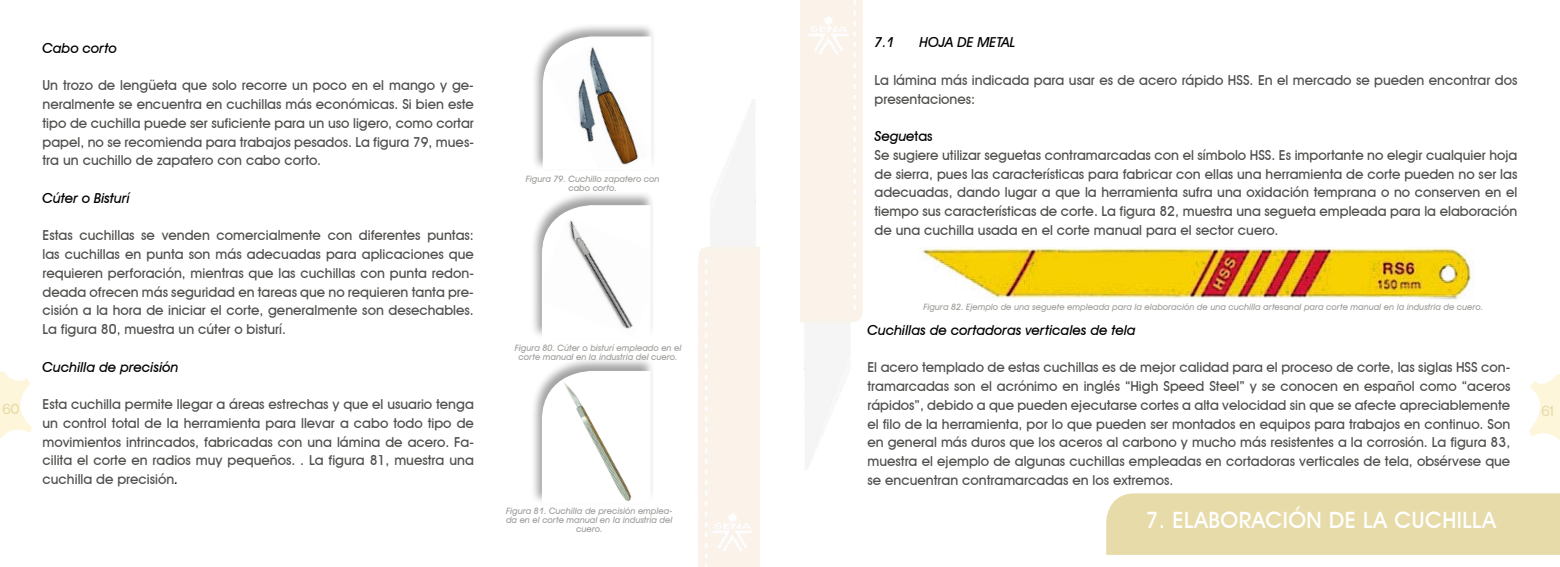
<style>
.page{position:relative;width:1560px;height:567px;background:#fff}
.page>*{position:absolute;margin:0;border:0;box-sizing:border-box;transform-origin:0 0}
.t1{font:500 22.5px "Avant Garde IT Cby BT";letter-spacing:.02em;color:#fff}
.t2{font:500 13.75px/18.8px "Avant Garde IT Cby BT";color:#504f4d;text-align:justify}
.t3{font:italic 500 13.75px "Avant Garde IT Cby BT";color:#000}
.t4{font:13.75px "Rocko FLF";color:#e7dca9}
.t5{font:italic 500 8.75px/8.8px "Avant Garde IT Cby BT";color:#9f9f9c;text-align:center}
.s1{font-style:italic;color:#000}
.s2{color:#000}
</style>
<div class="page">
<svg style="left:0;top:371px;width:32px;height:67px"></svg>
<svg style="left:1529px;top:374px;width:30px;height:66px"></svg>
<img style="left:712px;top:514px;width:39px;height:38px">
<img style="left:808px;top:17px;width:40px;height:38px">
<div style="left:1106px;top:493px;width:453px;height:62px;background:#e7dca9"></div>
<div style="left:531px;top:22px;width:124px;height:149px;background:#000;opacity:.37"></div>
<svg style="left:542px;top:36px;width:110px;height:134px"></svg>
<div style="left:530px;top:191px;width:125px;height:149px;background:#000;opacity:.37"></div>
<svg style="left:541px;top:205px;width:110px;height:133px"></svg>
<div style="left:530px;top:356px;width:125px;height:149px;background:#000;opacity:.37"></div>
<svg style="left:541px;top:370px;width:110px;height:134px"></svg>
<img style="left:918px;top:247px;width:556px;height:55px">
<p class="t3" style="left:874px;top:34px;width:21px">7.1</p>
<p class="t3" style="left:919px;top:34px;width:97px">HOJA DE METAL</p>
<p class="t2" style="left:874px;top:71px;width:644px">La lámina más indicada para usar es de acero rápido HSS. En el mercado se pueden encontrar dos presentaciones:</p>
<p class="t2" style="left:874px;top:127px;width:644px;text-align:left"><span class="s1">Segue</span><span class="s2">tas<br></span>Se sugiere utilizar seguetas contramarcadas con el símbolo HSS. Es importante no elegir cualquier hoja de sierra, pues las características para fabricar con ellas una herramienta de corte pueden no ser las adecuadas, dando lugar a que la herramienta sufra una oxidación temprana o no conserven en el tiempo sus características de corte. La figura 82, muestra una segueta empleada para la elaboración de una cuchilla usada en el corte manual para el sector cuero.</p>
<p class="t3" style="left:43px;top:39px;width:76px">Cabo corto</p>
<p class="t2" style="left:43px;top:76px;width:433px">Un trozo de lengüeta que solo recorre un poco en el mango y ge&shy;neralmente se encuentra en cuchillas más económicas. Si bien este tipo de cuchilla puede ser suficiente para un uso ligero, como cortar papel, no se recomienda para trabajos pesados. La figura 79, mues&shy;tra un cuchillo de zapatero con cabo corto.</p>
<p class="t3" style="left:43px;top:190px;width:89px">Cúter o Bisturí</p>
<p class="t2" style="left:43px;top:226px;width:433px">Estas cuchillas se venden comercialmente con diferentes puntas: las cuchillas en punta son más adecuadas para aplicaciones que requieren perforación, mientras que las cuchillas con punta redon&shy;deada ofrecen más seguridad en tareas que no requieren tanta pre&shy;cisión a la hora de iniciar el corte, generalmente son desechables.<br>La figura 80, muestra un cúter o bisturí.</p>
<p class="t3" style="left:43px;top:358px;width:137px">Cuchilla de precisión</p>
<p class="t2" style="left:43px;top:395px;width:433px">Esta cuchilla permite llegar a áreas estrechas y que el usuario tenga un control total de la herramienta para llevar a cabo todo tipo de movimientos intrincados, fabricadas con una lámina de acero. Fa&shy;cilita el corte en radios muy pequeños. . La figura 81, muestra una cuchilla de precisión<span class="s1">.</span></p>
<p class="t5" style="left:526px;top:175px;width:135px">Figura 79. Cuchillo zapatero con cabo corto.</p>
<p class="t5" style="left:923px;top:302px;width:561px">Figura 82. Ejemplo de una seguete empleada para la elaboración de una cuchilla artesanal para corte manual en la industria de cuero.</p>
<p class="t3" style="left:867px;top:321px;width:269px">Cuchillas de cortadoras verticales de tela</p>
<p class="t2" style="left:867px;top:358px;width:644px">El acero templado de estas cuchillas es de mejor calidad para el proceso de corte, las siglas HSS con&shy;tramarcadas son el acrónimo en inglés “High Speed Steel” y se conocen en español como “aceros rápidos”, debido a que pueden ejecutarse cortes a alta velocidad sin que se afecte apreciablemente el filo de la herramienta, por lo que pueden ser montados en equipos para trabajos en continuo. Son en general más duros que los aceros al carbono y mucho más resistentes a la corrosión. La figura 83, muestra el ejemplo de algunas cuchillas empleadas en cortadoras verticales de tela, obsérvese que se encuentran contramarcadas en los extremos.</p>
<p class="t5" style="left:515px;top:343px;width:168px">Figura 80. Cúter o bisturí empleado en el corte manual en la industria del cuero.</p>
<p class="t4" style="left:2px;top:400px;width:18px">60</p>
<p class="t4" style="left:1540px;top:402px;width:14px">61</p>
<p class="t5" style="left:506px;top:507px;width:168px">Figura 81. Cuchilla de precisión emplea&shy;da en el corte manual en la industria del cuero.</p>
<h1 class="t1" style="left:1145px;top:506px;width:352px">7. ELABORACIÓN DE LA CUCHILLA</h1>
</div>
